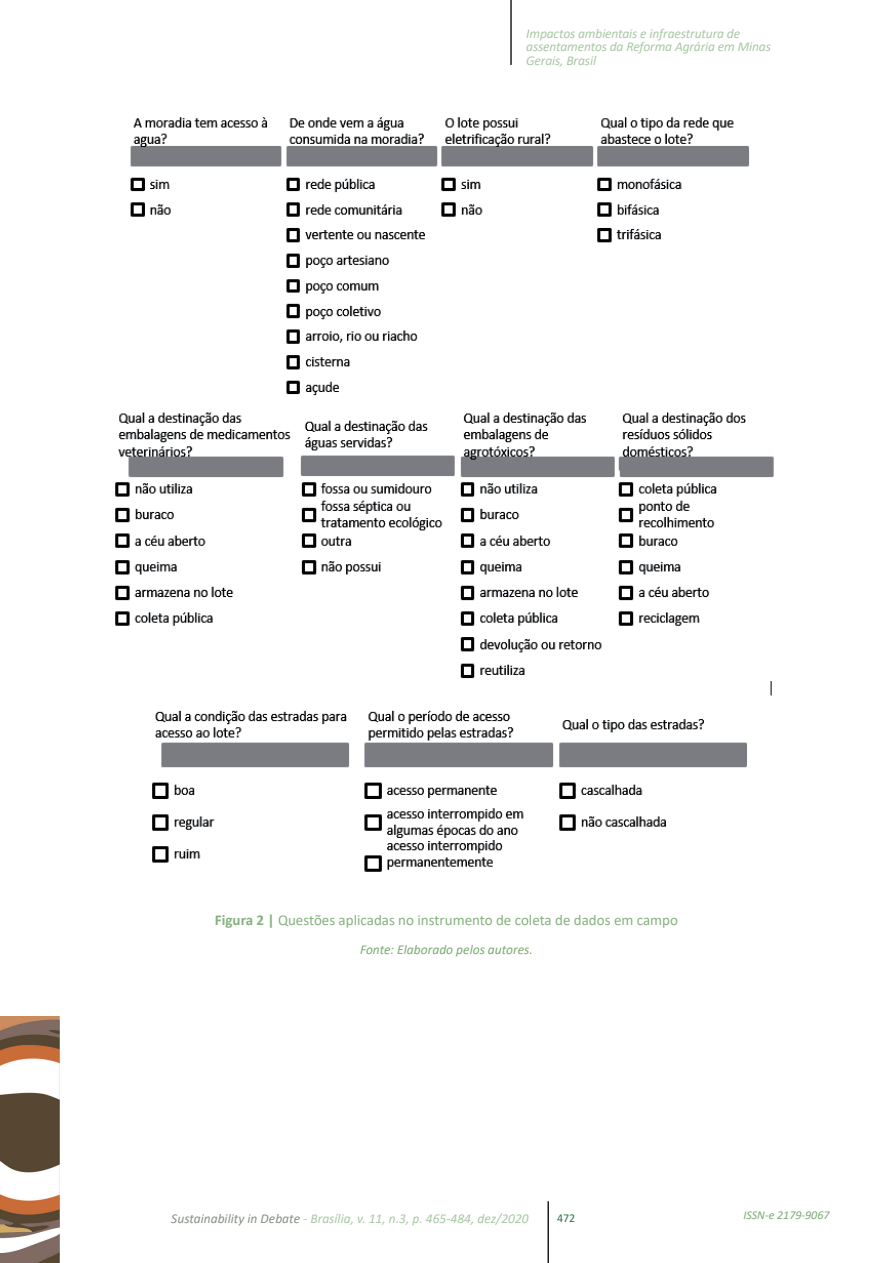
<style>
.page{position:relative;width:893px;height:1263px;background:#fff}
.page>*{position:absolute;margin:0;border:0;box-sizing:border-box;transform-origin:0 0}
.t1{font:15px "Calibri";color:#86b17f}
.t2{font:italic 13.5px/13.5px "Calibri";letter-spacing:-.01em;color:#a9c8a4}
.t3{font:italic 13.5px "Calibri";color:#7bab73}
.t4{font:italic 12px "Calibri";color:#7bab73}
.t5{font:12px "Calibri";color:#237b3d}
.s1{font-weight:700}
.s2{color:#859286}
</style>
<div class="page">
<hr style="left:510px;top:0;width:2px;height:65px;background:#231f20">
<img style="left:0;top:1016px;width:60px;height:247px">
<hr style="left:547px;top:1201px;width:2px;height:62px;background:#231f20">
<img style="left:115px;top:117px;width:659px;height:755px">
<p class="t2" style="left:526px;top:26px;width:246px">Impactos ambientais e infraestrutura de assentamentos da Reforma Agrária em Minas<br>Gerais, Brasil</p>
<p class="t1" style="left:215px;top:910px;width:465px"><span class="s1">Figura 2 |</span> Questões aplicadas no instrumento de coleta de dados em campo</p>
<p class="t3" style="left:360px;top:940px;width:174px">Fonte: Elaborado pelos autores.</p>
<p class="t2" style="left:171px;top:1211px;width:359px"><span class="s2">Sustainability in Debate</span> - Brasília, v. 11, n.3, p. 465-484, dez/2020</p>
<p class="t4" style="left:743px;top:1206px;width:88px">ISSN-e 2179-9067</p>
<p class="t5" style="left:557px;top:1209px;width:20px">472</p>
</div>
